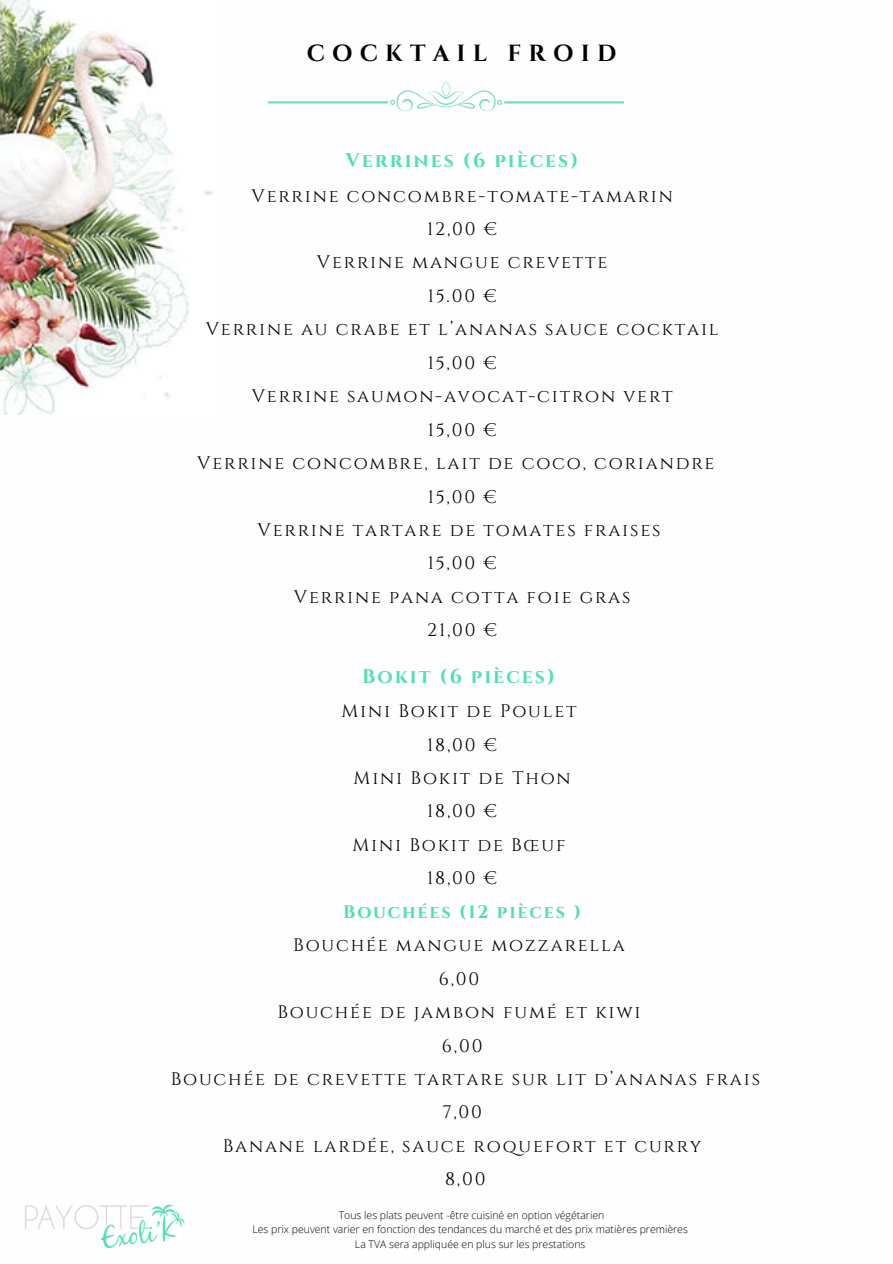
<style>
.page{position:relative;width:893px;height:1264px;background:#fff}
.page>*{position:absolute;margin:0;border:0;box-sizing:border-box;transform-origin:0 0}
.t1{font:700 23.25px "Cinzel";letter-spacing:.31em;color:#000}
.t2{font:700 19.65px "Cinzel";letter-spacing:.1em;color:#51dfb8}
.t3{font:18.15px "Cinzel";letter-spacing:.1em;color:#000}
.t4{font:700 18.15px "Cinzel";letter-spacing:.1em;color:#4edeb7}
.t5{font:300 10.5px "Open Sans";color:#000}
</style>
<div class="page">
<img style="left:0;top:0;width:213px;height:415px">
<img style="left:25px;top:1204px;width:160px;height:45px">
<svg style="left:268px;top:82px;width:356px;height:29px"></svg>
<p class="t1" style="left:306px;top:38px;width:311px">COCKTAIL FROID</p>
<p class="t2" style="left:345px;top:148px;width:234px">Verrines (6 pièces)</p>
<p class="t3" style="left:251px;top:184px;width:423px">Verrine concombre-tomate-tamarin</p>
<p class="t3" style="left:427px;top:217px;width:72px">12,00 €</p>
<p class="t3" style="left:317px;top:251px;width:292px">Verrine mangue crevette</p>
<p class="t3" style="left:427px;top:284px;width:70px">15.00 €</p>
<p class="t3" style="left:206px;top:318px;width:514px">Verrine au crabe et l’ananas sauce cocktail</p>
<p class="t3" style="left:427px;top:351px;width:71px">15,00 €</p>
<p class="t3" style="left:252px;top:384px;width:422px">Verrine saumon-avocat-citron vert</p>
<p class="t3" style="left:427px;top:418px;width:71px">15,00 €</p>
<p class="t3" style="left:197px;top:451px;width:518px">Verrine concombre, lait de coco, coriandre</p>
<p class="t3" style="left:427px;top:485px;width:71px">15,00 €</p>
<p class="t3" style="left:257px;top:518px;width:404px">Verrine tartare de tomates fraises</p>
<p class="t3" style="left:427px;top:552px;width:71px">15,00 €</p>
<p class="t3" style="left:294px;top:585px;width:338px">Verrine pana cotta foie gras</p>
<p class="t3" style="left:427px;top:618px;width:72px">21,00 €</p>
<p class="t2" style="left:362px;top:663px;width:194px">Bokit (6 pièces)</p>
<p class="t3" style="left:341px;top:699px;width:237px">Mini Bokit de Poulet</p>
<p class="t3" style="left:427px;top:733px;width:72px">18,00 €</p>
<p class="t3" style="left:353px;top:766px;width:218px">Mini Bokit de Thon</p>
<p class="t3" style="left:427px;top:799px;width:72px">18,00 €</p>
<p class="t3" style="left:352px;top:833px;width:214px">Mini Bokit de Bœuf</p>
<p class="t3" style="left:427px;top:866px;width:72px">18,00 €</p>
<p class="t4" style="left:343px;top:900px;width:239px">Bouchées (12 pièces )</p>
<p class="t3" style="left:293px;top:933px;width:333px">Bouchée mangue mozzarella</p>
<p class="t3" style="left:438px;top:967px;width:42px">6,00</p>
<p class="t3" style="left:277px;top:1000px;width:365px">Bouchée de jambon fumé et kiwi</p>
<p class="t3" style="left:442px;top:1033px;width:42px">6,00</p>
<p class="t3" style="left:171px;top:1067px;width:591px">Bouchée de crevette tartare sur lit d’ananas frais</p>
<p class="t3" style="left:442px;top:1100px;width:41px">7,00</p>
<p class="t3" style="left:223px;top:1134px;width:480px">Banane lardée, sauce roquefort et curry</p>
<p class="t3" style="left:445px;top:1167px;width:42px">8,00</p>
<p class="t5" style="left:339px;top:1207px;width:267px">Tous les plats peuvent -être cuisiné en option végétarien</p>
<p class="t5" style="left:252px;top:1221px;width:437px">Les prix peuvent varier en fonction des tendances du marché et des prix matières premières</p>
<p class="t5" style="left:355px;top:1236px;width:232px">La TVA sera appliquée en plus sur les prestations</p>
</div>
